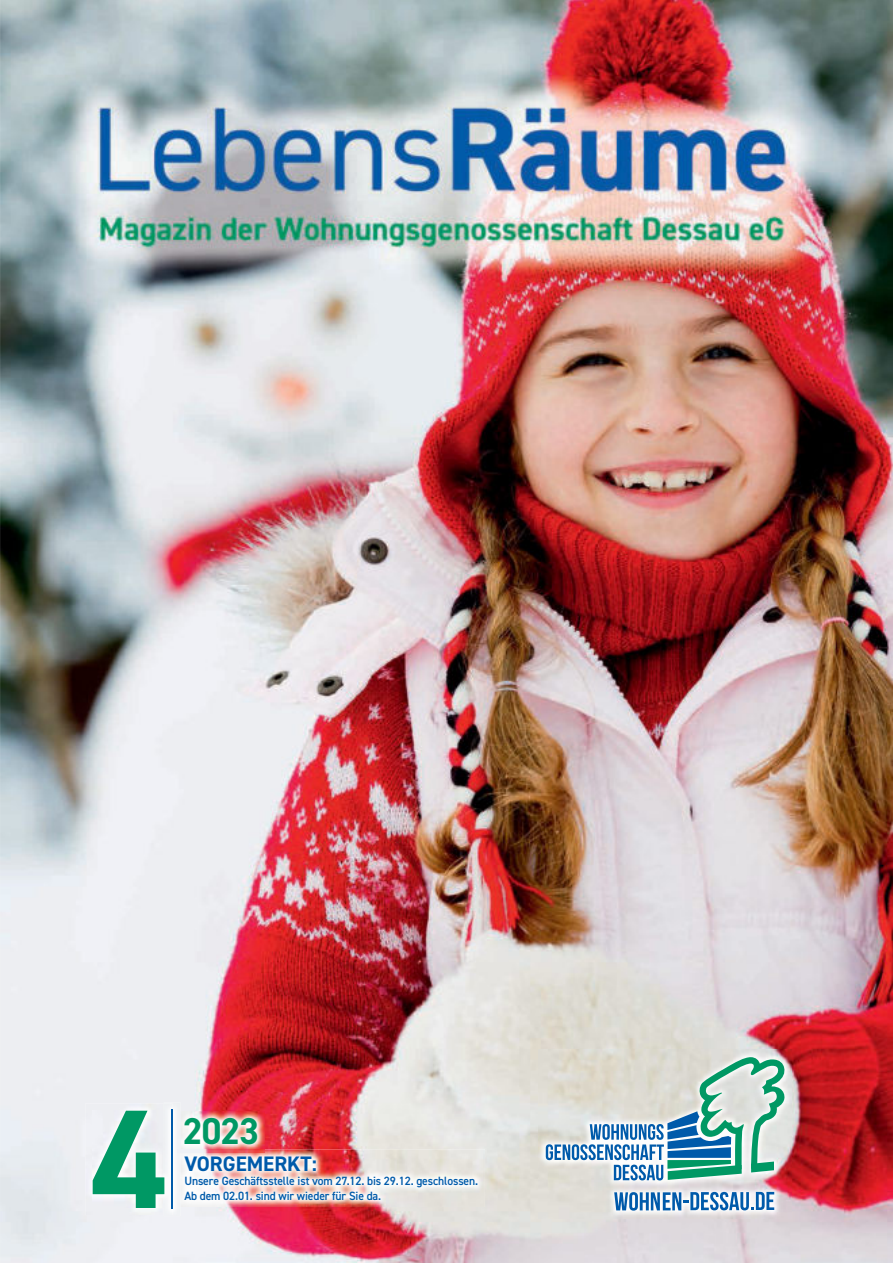
<style>
.page{position:relative;width:893px;height:1263px;background:#fff}
.page>*{position:absolute;margin:0;border:0;box-sizing:border-box;transform-origin:0 0}
.t1{font:700 141px "DIN2014";color:#009864}
.t2{font:700 37.35px "DIN2014";color:#009864}
.t3{font:700 21px "DIN2014";color:#005aaa}
.t4{font:600 12px/14.4px "DIN2014";letter-spacing:-.01em;color:#005aaa}
</style>
<div class="page">
<img style="left:0;top:1px;width:892px;height:1262px">
<img style="left:85px;top:1102px;width:95px;height:114px">
<img style="left:93px;top:1111px;width:71px;height:97px">
<img style="left:164px;top:1103px;width:8px;height:112px">
<hr style="left:171px;top:1110px;width:2px;height:99px;background:#005aaa">
<img style="left:538px;top:1049px;width:254px;height:169px">
<svg style="left:546px;top:1057px;width:239px;height:123px;background:#adc9c8"></svg>
<svg style="left:614px;top:1192px;width:160px;height:18px"></svg>
<img style="left:177px;top:1149px;width:308px;height:58px">
<img style="left:177px;top:1111px;width:88px;height:38px">
<img style="left:180px;top:1149px;width:85px;height:3px">
<h1 class="t1" style="left:91px;top:1085px;width:78px">4</h1>
<h2 class="t2" style="left:183px;top:1112px;width:78px">2023</h2>
<h3 class="t3" style="left:184px;top:1153px;width:134px">VORGEMERKT:</h3>
<p class="t4" style="left:184px;top:1174px;width:295px">Unsere Geschäftsstelle ist vom 27.12. bis 29.12. geschlossen.<br>Ab dem 02.01. sind wir wieder für Sie da.</p>
</div>
